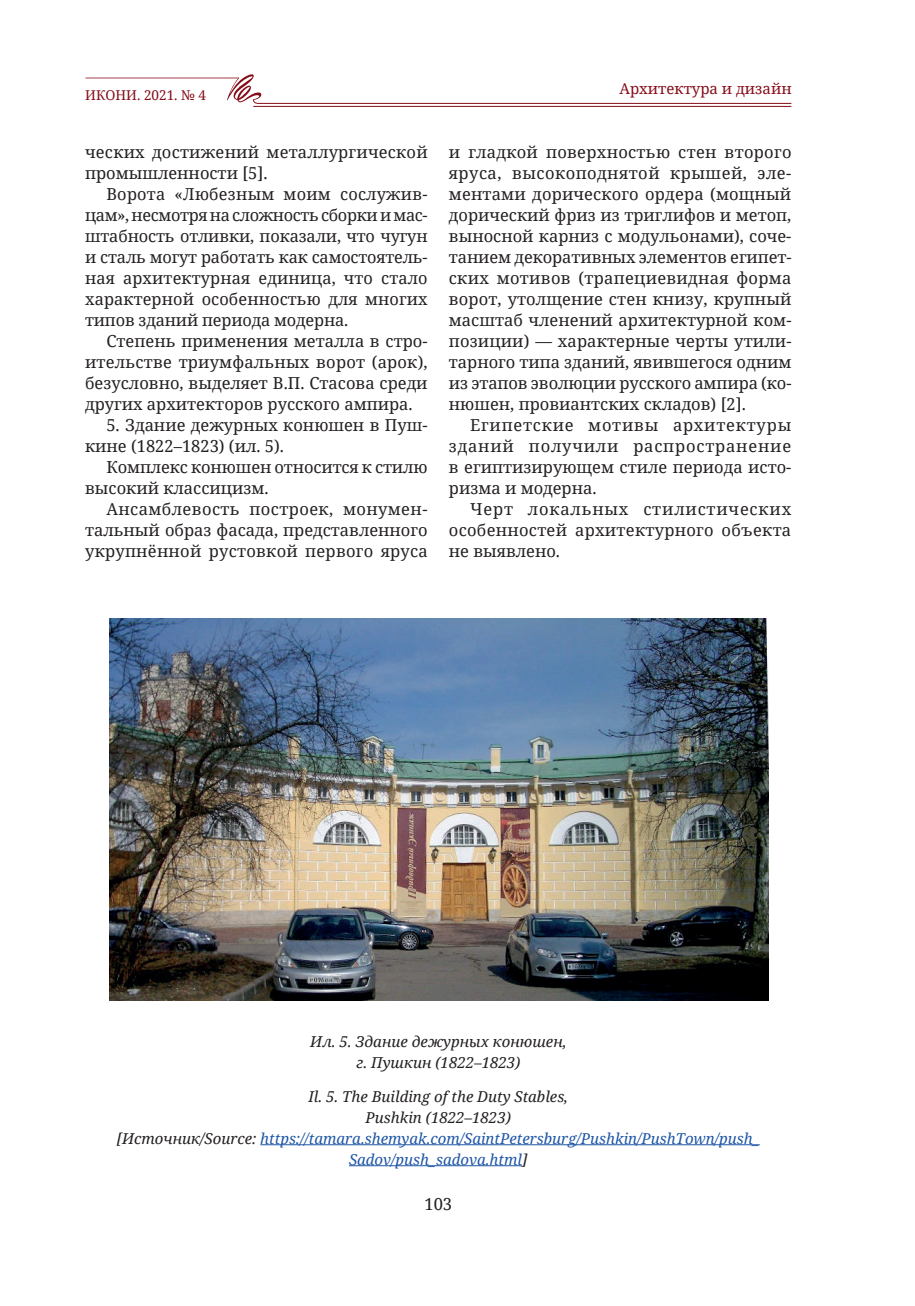
<style>
.page{position:relative;width:915px;height:1306px;background:#fff}
.page>*{position:absolute;margin:0;border:0;box-sizing:border-box;transform-origin:0 0}
.t1{font:16.5px/21px "Noto Serif";color:#231f20;text-align:justify}
.t2{font:italic 15px/21px "Noto Serif";color:#1e56a6;text-align:center}
.t3{font:italic 15px/21px "Noto Serif";color:#231f20;text-align:center}
.t4{font:15px "Noto Serif";color:#850d19}
.t5{font:13.5px "Noto Serif";color:#850d19}
.s1{color:#231f20}
</style>
<div class="page">
<svg style="left:85px;top:74px;width:706px;height:30px"></svg>
<hr style="left:253px;top:106px;width:537px;height:1px;background:#850d19">
<hr style="left:260px;top:1144px;width:499px;height:1px;background:#1e56a6">
<hr style="left:349px;top:1165px;width:173px;height:1px;background:#1e56a6">
<img style="left:109px;top:619px;width:659px;height:381px">
<p class="t5" style="left:85px;top:86px;width:122px">ИКОНИ. 2021. № 4</p>
<p class="t1" style="left:85px;top:141px;width:344px">ческих достижений металлургической промышленности [5].</p>
<p class="t1" style="left:85px;top:183px;width:344px;text-indent:21px">Ворота «Любезным моим сослужив&shy;цам», несмотря на сложность сборки и мас&shy;штабность отливки, показали, что чугун и сталь могут работать как самостоятель&shy;ная архитектурная единица, что стало характерной особенностью для многих типов зданий периода модерна.</p>
<p class="t1" style="left:85px;top:330px;width:344px;text-indent:21px">Степень применения металла в стро&shy;ительстве триумфальных ворот (арок), безусловно, выделяет В.П. Стасова среди других архитекторов русского ампира.</p>
<p class="t1" style="left:85px;top:413px;width:344px;text-indent:21px">5. Здание дежурных конюшен в Пуш&shy;кине (1822–1823) (ил. 5).</p>
<p class="t1" style="left:85px;top:455px;width:344px;text-indent:21px">Комплекс конюшен относится к стилю высокий классицизм.</p>
<p class="t1" style="left:85px;top:497px;width:344px;text-indent:21px">Ансамблевость построек, монумен&shy;тальный образ фасада, представленного укрупнённой рустовкой первого яруса</p>
<p class="t4" style="left:619px;top:78px;width:174px">Архитектура и дизайн</p>
<p class="t1" style="left:448px;top:141px;width:344px">и гладкой поверхностью стен второго яруса, высокоподнятой крышей, эле&shy;ментами дорического ордера (мощный дорический фриз из триглифов и метоп, выносной карниз с модульонами), соче&shy;танием декоративных элементов египет&shy;ских мотивов (трапециевидная форма ворот, утолщение стен книзу, крупный масштаб членений архитектурной ком&shy;позиции) — характерные черты утили&shy;тарного типа зданий, явившегося одним из этапов эволюции русского ампира (ко&shy;нюшен, провиантских складов) [2].</p>
<p class="t1" style="left:448px;top:414px;width:344px;text-indent:21px">Египетские мотивы архитектуры зданий получили распространение в египтизирующем стиле периода исто&shy;ризма и модерна.</p>
<p class="t1" style="left:448px;top:497px;width:344px;text-indent:21px">Черт локальных стилистических особенностей архитектурного объекта не выявлено.</p>
<p class="t3" style="left:310px;top:1030px;width:258px">Ил. 5. Здание дежурных конюшен, г. Пушкин (1822–1823)</p>
<p class="t2" style="left:117px;top:1085px;width:644px"><span class="s1">Il. 5. The Building of the Duty Stables,<br>Pushkin (1822–1823)<br>[Источник/Source:</span> https://tamara.shemyak.com/SaintPetersburg/Pushkin/PushTown/push_ Sadov/push_sadova.html<span class="s1">]</span></p>
<p class="t1" style="left:424px;top:1192px;width:29px">103</p>
</div>
